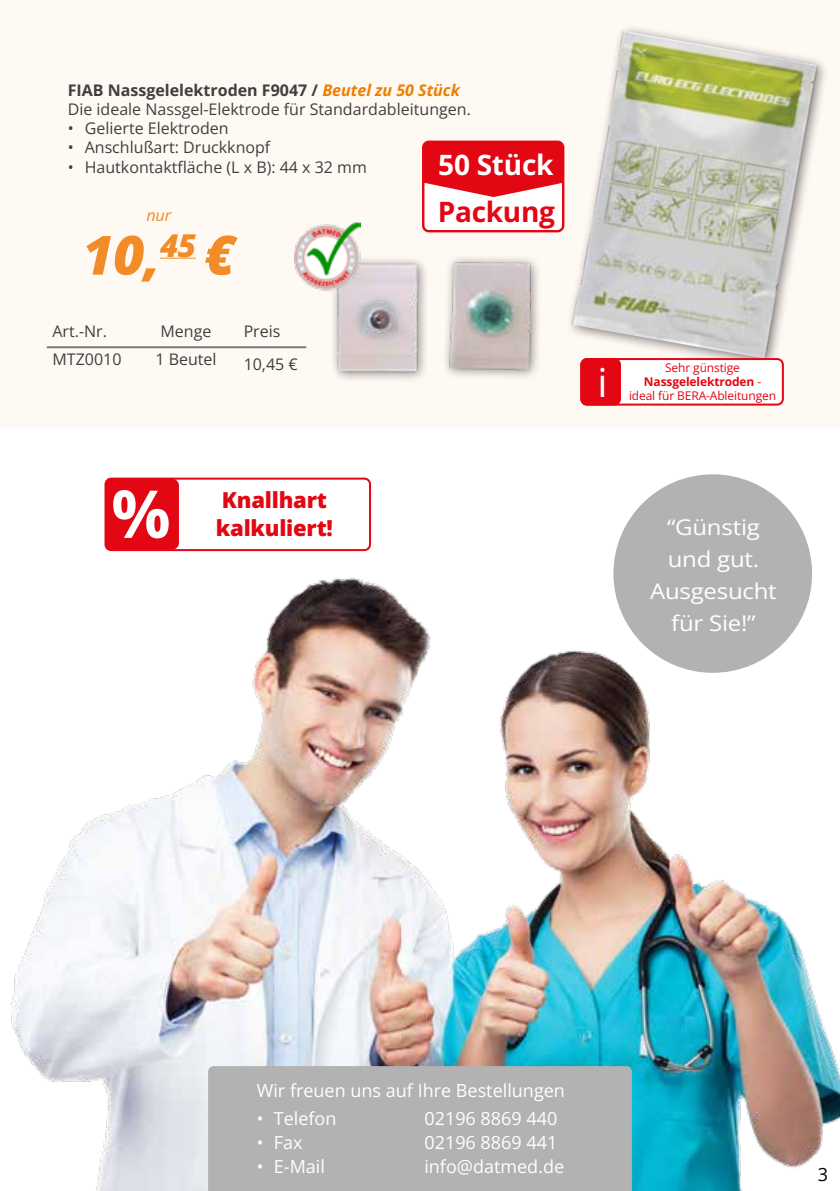
<style>
.page{position:relative;width:840px;height:1191px;background:#fff}
.page>*{position:absolute;margin:0;border:0;box-sizing:border-box;transform-origin:0 0}
.t1{font:700 66px "Open Sans";color:#fff}
.t2{font:italic 800 54px "Open Sans";color:#f28c28}
.t3{font:40px "Open Sans";color:#fff}
.t4{font:700 28px "Open Sans";letter-spacing:-.01em;color:#fff}
.t5{font:700 28px "Open Sans";letter-spacing:-.01em;color:#e30613}
.t6{font:800 22px "Open Sans";letter-spacing:-.01em;color:#e30613}
.t7{font:21.6px/32px "Open Sans";letter-spacing:-.01em;color:#fff;text-align:center;scale:1.11 1}
.t8{font:18px "Open Sans";color:#fff}
.t9{font:18px "Open Sans";color:#000}
.t10{font:italic 16.2px "Open Sans";color:#f28c28}
.t11{font:16px/19.2px "Open Sans";color:#3f3f3e}
.t12{font:700 12px/14px "Open Sans";letter-spacing:-.01em;color:#e30613;text-align:center}
.t13{font:12px "Open Sans";letter-spacing:-.01em;color:#e30613}
.s1{font-weight:700}
.s2{font-weight:700;font-style:italic;color:#ef7d00}
.s3{font-weight:400}
</style>
<div class="page">
<div style="left:0;top:0;width:839px;height:427px;background:#fff9f4"></div>
<div style="left:613px;top:474px;width:198px;height:199px;background:#b3b2b2;border-radius:50%"></div>
<img style="left:11px;top:546px;width:828px;height:645px">
<div style="left:208px;top:1066px;width:423px;height:125px;background:#b3b2b2"></div>
<div style="left:105px;top:478px;width:265px;height:72px;background:#fff;border-radius:6px"></div>
<div style="left:104px;top:477px;width:267px;height:74px;border:2px solid #e30613;border-radius:6px"></div>
<div style="left:106px;top:480px;width:72px;height:68px;background:#e30613;border-radius:6px"></div>
<div style="left:105px;top:479px;width:74px;height:70px;border:2px solid #e30613;border-radius:6px"></div>
<img style="left:307px;top:221px;width:263px;height:207px">
<hr style="left:160px;top:258px;width:36px;height:1px;background:#f28c28">
<img style="left:522px;top:28px;width:303px;height:340px">
<div style="left:581px;top:359px;width:201px;height:45px;background:#fff;border-radius:6px"></div>
<div style="left:580px;top:358px;width:203px;height:47px;border:2px solid #e30613;border-radius:6px"></div>
<div style="left:581px;top:359px;width:38px;height:45px;background:#e30613;border-radius:6px"></div>
<div style="left:580px;top:358px;width:40px;height:47px;border:2px solid #e30613;border-radius:6px"></div>
<div style="left:423px;top:142px;width:140px;height:89px;background:#fff;border-radius:6px"></div>
<div style="left:422px;top:141px;width:142px;height:91px;border:2px solid #e30613;border-radius:6px"></div>
<svg style="left:422px;top:142px;width:142px;height:55px;background:#e62530"></svg>
<hr style="left:47px;top:346px;width:87px;height:2px;background:#7c7b7b">
<hr style="left:134px;top:346px;width:104px;height:2px;background:#7c7b7b">
<hr style="left:238px;top:346px;width:68px;height:2px;background:#7c7b7b">
<img style="left:294px;top:221px;width:66px;height:71px">
<p class="t11" style="left:68px;top:80px;width:404px"><span class="s1">FIAB Nassgelelektroden F9047 /</span> <span class="s2">Beutel zu 50 Stück<br></span>Die ideale Nassgel-Elektrode für Standardableitungen.</p>
<p class="t11" style="left:68px;top:118px;width:162px">• Gelierte Elektroden</p>
<p class="t11" style="left:68px;top:138px;width:204px">• Anschlußart: Druckknopf</p>
<p class="t11" style="left:68px;top:157px;width:300px">• Hautkontaktfläche (L x B): 44 x 32 mm</p>
<h3 class="t4" style="left:438px;top:145px;width:117px">50 Stück</h3>
<h3 class="t5" style="left:437px;top:192px;width:119px">Packung</h3>
<p class="t10" style="left:146px;top:203px;width:26px">nur</p>
<h2 class="t2" style="left:82px;top:214px;width:154px">10,<sup>45</sup> €</h2>
<p class="t11" style="left:52px;top:321px;width:56px">Art.-Nr.</p>
<p class="t11" style="left:160px;top:321px;width:52px">Menge</p>
<p class="t11" style="left:243px;top:321px;width:38px">Preis</p>
<p class="t11" style="left:52px;top:349px;width:70px">MTZ0010</p>
<p class="t11" style="left:155px;top:349px;width:63px">1 Beutel</p>
<p class="t11" style="left:243px;top:354px;width:56px">10,45 €</p>
<h1 class="t1" style="left:111px;top:467px;width:61px">%</h1>
<h3 class="t6" style="left:222px;top:483px;width:106px">Knallhart</h3>
<h3 class="t6" style="left:216px;top:511px;width:119px">kalkuliert!</h3>
<h3 class="t3" style="left:597px;top:355px;width:12px">i</h3>
<p class="t12" style="left:643px;top:361px;width:119px"><span class="s3">Sehr günstige<br></span>Nassgelelektroden <span class="s3">-</span></p>
<p class="t13" style="left:628px;top:388px;width:148px">ideal für BERA-Ableitungen</p>
<h3 class="t7" style="left:649px;top:511px;width:116px">“Günstig und gut.<br>Ausgesucht für Sie!”</h3>
<p class="t8" style="left:257px;top:1078px;width:309px">Wir freuen uns auf Ihre Bestellungen</p>
<p class="t8" style="left:257px;top:1106px;width:81px">• Telefon</p>
<p class="t8" style="left:424px;top:1106px;width:134px">02196 8869 440</p>
<p class="t8" style="left:257px;top:1130px;width:47px">• Fax</p>
<p class="t8" style="left:424px;top:1130px;width:134px">02196 8869 441</p>
<p class="t8" style="left:257px;top:1154px;width:70px">• E-Mail</p>
<p class="t8" style="left:424px;top:1154px;width:141px">info@datmed.de</p>
<p class="t9" style="left:817px;top:1162px;width:12px">3</p>
</div>
